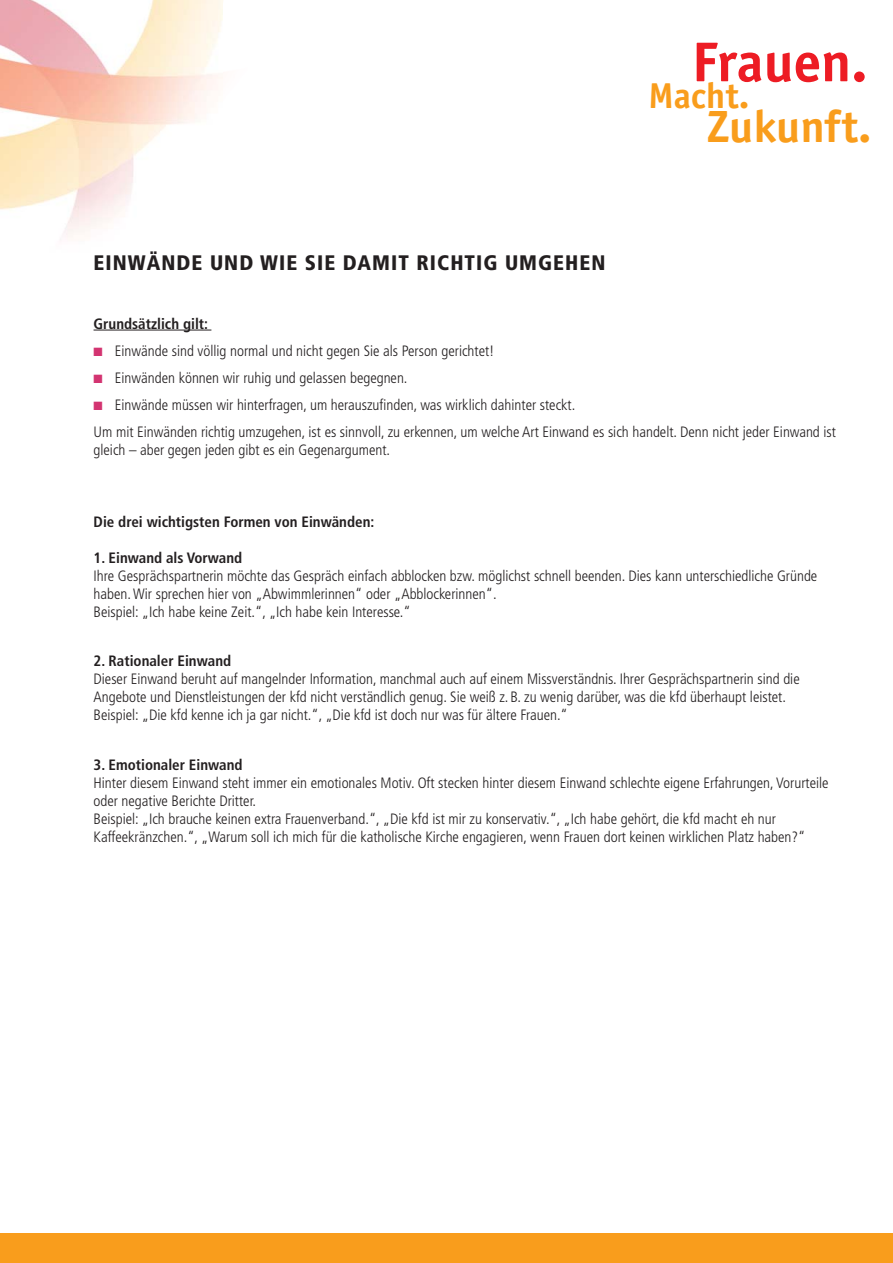
<style>
.page{position:relative;width:893px;height:1263px;background:#fff}
.page>*{position:absolute;margin:0;border:0;box-sizing:border-box;transform-origin:0 0}
.t1{font:700 57.75px "Officina Sans";color:#ed1c24}
.t2{font:700 46.5px "Officina Sans";color:#f99d1c}
.t3{font:700 37.05px "Officina Sans";color:#f99d1c}
.t4{font:900 condensed 21px "Frutiger";letter-spacing:.05em;color:#231f20}
.t5{font:300 condensed 15px/18px "Frutiger";color:#231f20}
.t6{font:700 condensed 15px "Frutiger";color:#231f20}
.s1{color:#d33471}
</style>
<div class="page">
<img style="left:0;top:0;width:223px;height:237px">
<div style="left:0;top:1233px;width:893px;height:30px;background:#f99d1c"></div>
<hr style="left:94px;top:330px;width:117px;height:1px;background:#231f20">
<h3 class="t4" style="left:94px;top:254px;width:513px">EINWÄNDE UND WIE SIE DAMIT RICHTIG UMGEHEN</h3>
<h1 class="t1" style="left:692px;top:39px;width:177px">Frauen.</h1>
<h3 class="t3" style="left:649px;top:82px;width:102px">Macht.</h3>
<h2 class="t2" style="left:707px;top:108px;width:166px">Zukunft.</h2>
<p class="t6" style="left:94px;top:317px;width:116px">Grundsätzlich gilt:</p>
<p class="t5" style="left:94px;top:342px;width:403px"><span class="s1">■</span> Einwände sind völlig normal und nicht gegen Sie als Person gerichtet!</p>
<p class="t5" style="left:94px;top:369px;width:315px"><span class="s1">■</span> Einwänden können wir ruhig und gelassen begegnen.</p>
<p class="t5" style="left:94px;top:392px;width:744px;line-height:27px"><span class="s1">■</span> Einwände müssen wir hinterfragen, um herauszufinden, was wirklich dahinter steckt.<br>Um mit Einwänden richtig umzugehen, ist es sinnvoll, zu erkennen, um welche Art Einwand es sich handelt. Denn nicht jeder Einwand ist</p>
<p class="t5" style="left:94px;top:441px;width:298px">gleich – aber gegen jeden gibt es ein Gegenargument.</p>
<p class="t6" style="left:94px;top:515px;width:282px">Die drei wichtigsten Formen von Einwänden:</p>
<p class="t6" style="left:94px;top:551px;width:150px">1. Einwand als Vorwand</p>
<p class="t5" style="left:94px;top:567px;width:725px">Ihre Gesprächspartnerin möchte das Gespräch einfach abblocken bzw. möglichst schnell beenden. Dies kann unterschiedliche Gründe haben. Wir sprechen hier von „Abwimmlerinnen“ oder „Abblockerinnen“.<br>Beispiel: „Ich habe keine Zeit.“, „Ich habe kein Interesse.“</p>
<p class="t6" style="left:94px;top:655px;width:139px">2. Rationaler Einwand</p>
<p class="t5" style="left:94px;top:671px;width:708px">Dieser Einwand beruht auf mangelnder Information, manchmal auch auf einem Missverständnis. Ihrer Gesprächspartnerin sind die<br>Angebote und Dienstleistungen der kfd nicht verständlich genug. Sie weiß z. B. zu wenig darüber, was die kfd überhaupt leistet.<br>Beispiel: „Die kfd kenne ich ja gar nicht.“, „Die kfd ist doch nur was für ältere Frauen.“</p>
<p class="t6" style="left:94px;top:758px;width:151px">3. Emotionaler Einwand</p>
<p class="t5" style="left:94px;top:774px;width:736px">Hinter diesem Einwand steht immer ein emotionales Motiv. Oft stecken hinter diesem Einwand schlechte eigene Erfahrungen, Vorurteile oder negative Berichte Dritter.<br>Beispiel: „Ich brauche keinen extra Frauenverband.“, „Die kfd ist mir zu konservativ.“, „Ich habe gehört, die kfd macht eh nur Kaffeekränzchen.“, „Warum soll ich mich für die katholische Kirche engagieren, wenn Frauen dort keinen wirklichen Platz haben?“</p>
</div>
